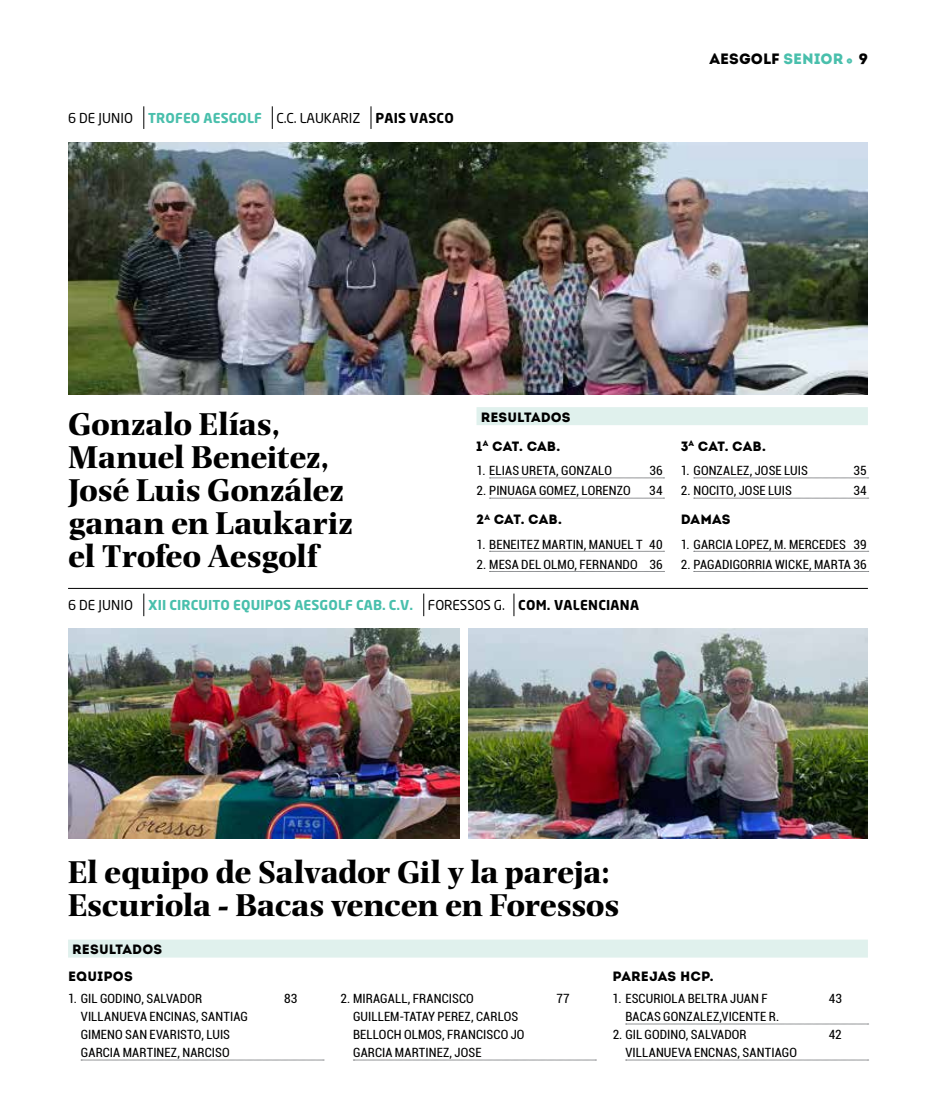
<style>
.page{position:relative;width:936px;height:1106px;background:#fff}
.page>*{position:absolute;margin:0;border:0;box-sizing:border-box;transform-origin:0 0}
.t1{font:700 33px/33px "Photina MT Std";letter-spacing:-.01em;color:#000}
.t2{font:15px "Intro";letter-spacing:.005em;color:#000}
.t3{font:13.5px/26.5px "Intro";letter-spacing:.01em;color:#000}
.t4{font:700 13.5px "Neo Sans";letter-spacing:.01em;color:#49bfac}
.t5{font:13.5px "Neo Sans";letter-spacing:-.005em;color:#000}
.t6{font:condensed 12.75px/18px "Roboto";letter-spacing:.01em;color:#000}
.s1{font-weight:700;color:#49bfac}
.s2{font-weight:700}
.s3{color:#49bfac}
.s4{font-family:"Intro Cond Light Free";font-size:8.7px;color:#49bfac}
.s5{font-weight:400;color:#000}
.s6{color:#000}
</style>
<div class="page">
<div style="left:68px;top:939px;width:799px;height:18px;background:#e0f1ed"></div>
<svg style="left:81px;top:1059px;width:243px;height:1px"></svg>
<svg style="left:353px;top:1059px;width:243px;height:1px"></svg>
<svg style="left:625px;top:1023px;width:243px;height:1px"></svg>
<svg style="left:625px;top:1059px;width:243px;height:1px"></svg>
<div style="left:476px;top:407px;width:391px;height:18px;background:#e0f1ed"></div>
<svg style="left:489px;top:477px;width:175px;height:1px"></svg>
<svg style="left:489px;top:498px;width:175px;height:1px"></svg>
<svg style="left:489px;top:551px;width:175px;height:1px"></svg>
<svg style="left:489px;top:571px;width:175px;height:1px"></svg>
<svg style="left:693px;top:477px;width:175px;height:1px"></svg>
<svg style="left:693px;top:498px;width:175px;height:1px"></svg>
<svg style="left:693px;top:551px;width:175px;height:1px"></svg>
<svg style="left:693px;top:571px;width:175px;height:1px"></svg>
<svg style="left:143px;top:106px;width:1px;height:23px"></svg>
<svg style="left:272px;top:106px;width:1px;height:23px"></svg>
<svg style="left:370px;top:106px;width:1px;height:23px"></svg>
<img style="left:68px;top:142px;width:799px;height:252px">
<svg style="left:143px;top:593px;width:1px;height:23px"></svg>
<svg style="left:423px;top:593px;width:1px;height:23px"></svg>
<svg style="left:513px;top:593px;width:1px;height:23px"></svg>
<hr style="left:68px;top:588px;width:799px;height:1px;background:#000">
<img style="left:468px;top:628px;width:399px;height:210px">
<img style="left:68px;top:628px;width:391px;height:210px">
<p class="t5" style="left:68px;top:110px;width:387px">6 DE JUNIO <span class="s1">TROFEO AESGOLF</span> C.C. LAUKARIZ <span class="s2">PAIS VASCO</span></p>
<p class="t2" style="left:709px;top:50px;width:160px">AESGOLF <span class="s3">SENIOR</span> <span class="s4">-</span> 9</p>
<h1 class="t1" style="left:68px;top:408px;width:286px">Gonzalo Elías,<br>Manuel Beneitez,<br>José Luis González ganan en Laukariz el Trofeo Aesgolf</h1>
<p class="t3" style="left:476px;top:403px;width:96px;line-height:28.7px;text-indent:4px">RESULTADOS<br>1<sup>A</sup> CAT. CAB.</p>
<p class="t6" style="left:476px;top:461px;width:137px">1. ELIAS URETA, GONZALO</p>
<p class="t6" style="left:649px;top:461px;width:15px">36</p>
<p class="t6" style="left:476px;top:481px;width:156px">2. PINUAGA GOMEZ, LORENZO</p>
<p class="t6" style="left:649px;top:481px;width:15px">34</p>
<p class="t3" style="left:476px;top:506px;width:87px">2<sup>A</sup> CAT. CAB.</p>
<p class="t6" style="left:476px;top:534px;width:188px">1. BENEITEZ MARTIN, MANUEL T 40</p>
<p class="t6" style="left:476px;top:555px;width:187px">2. MESA DEL OLMO, FERNANDO 36</p>
<p class="t4" style="left:68px;top:596px;width:572px"><span class="s5">6 DE JUNIO</span> XII CIRCUITO EQUIPOS AESGOLF CAB. C.V. <span class="s5">FORESSOS G.</span> <span class="s6">COM. VALENCIANA</span></p>
<p class="t3" style="left:680px;top:433px;width:87px">3<sup>A</sup> CAT. CAB.</p>
<p class="t6" style="left:680px;top:461px;width:129px">1. GONZALEZ, JOSE LUIS</p>
<p class="t6" style="left:853px;top:461px;width:15px">35</p>
<p class="t6" style="left:680px;top:481px;width:113px">2. NOCITO, JOSE LUIS</p>
<p class="t6" style="left:853px;top:481px;width:15px">34</p>
<p class="t3" style="left:680px;top:506px;width:51px">DAMAS</p>
<p class="t6" style="left:680px;top:534px;width:188px">1. GARCIA LOPEZ, M. MERCEDES 39</p>
<p class="t6" style="left:680px;top:555px;width:187px">2. PAGADIGORRIA WICKE, MARTA 36</p>
<h1 class="t1" style="left:68px;top:855px;width:552px">El equipo de Salvador Gil y la pareja:<br>Escuriola - Bacas vencen en Foressos</h1>
<p class="t3" style="left:68px;top:936px;width:96px;text-indent:4px">RESULTADOS<br>EQUIPOS</p>
<p class="t6" style="left:68px;top:989px;width:136px">1. GIL GODINO, SALVADOR</p>
<p class="t6" style="left:284px;top:989px;width:15px">83</p>
<p class="t6" style="left:81px;top:1007px;width:168px">VILLANUEVA ENCINAS, SANTIAG<br>GIMENO SAN EVARISTO, LUIS<br>GARCIA MARTINEZ, NARCISO</p>
<p class="t6" style="left:340px;top:989px;width:135px">2. MIRAGALL, FRANCISCO</p>
<p class="t6" style="left:556px;top:989px;width:15px">77</p>
<p class="t6" style="left:353px;top:1007px;width:173px">GUILLEM-TATAY PEREZ, CARLOS<br>BELLOCH OLMOS, FRANCISCO JO<br>GARCIA MARTINEZ, JOSE</p>
<p class="t3" style="left:612px;top:963px;width:102px">PAREJAS HCP.</p>
<p class="t6" style="left:612px;top:989px;width:156px">1. ESCURIOLA BELTRA JUAN F</p>
<p class="t6" style="left:828px;top:989px;width:15px">43</p>
<p class="t6" style="left:625px;top:1007px;width:155px">BACAS GONZALEZ,VICENTE R.</p>
<p class="t6" style="left:612px;top:1025px;width:136px">2. GIL GODINO, SALVADOR</p>
<p class="t6" style="left:828px;top:1025px;width:14px">42</p>
<p class="t6" style="left:625px;top:1043px;width:173px">VILLANUEVA ENCNAS, SANTIAGO</p>
</div>
